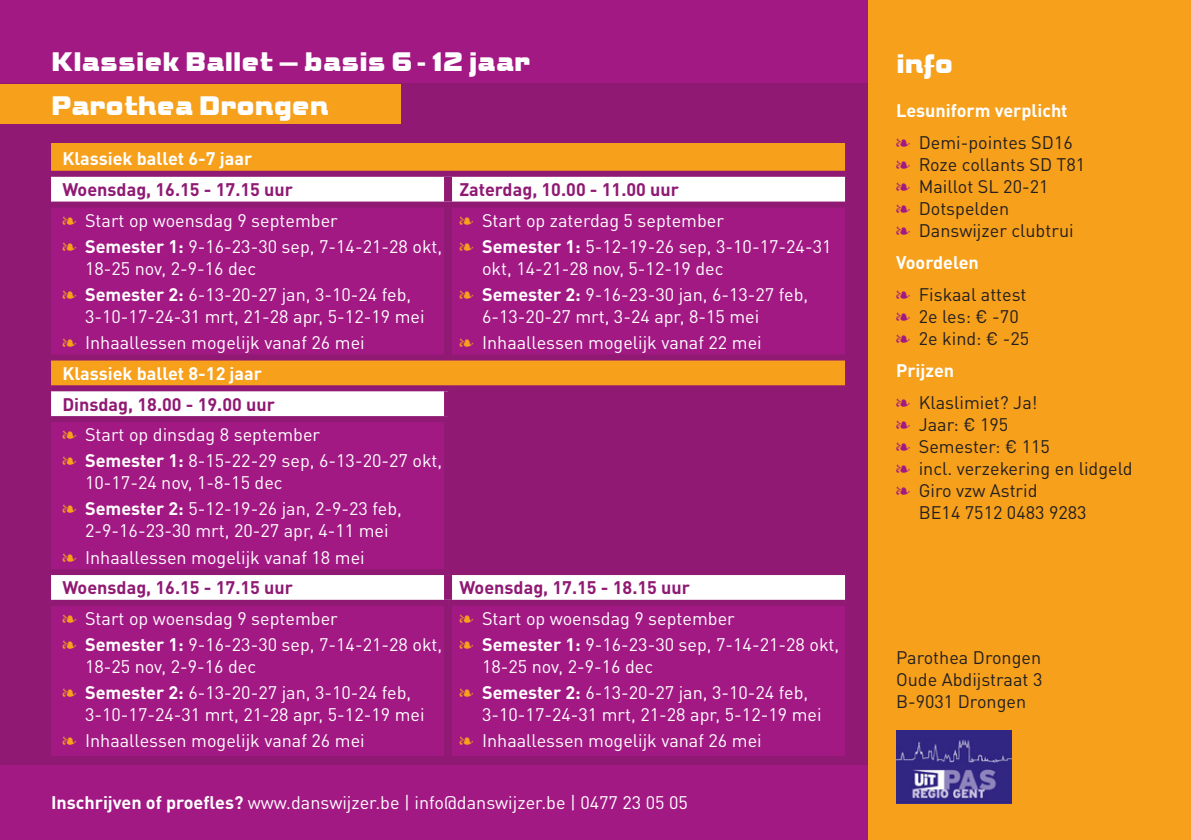
<style>
.page{position:relative;width:1191px;height:840px;background:#fff}
.page>*{position:absolute;margin:0;border:0;box-sizing:border-box;transform-origin:0 0}
.heading_2{font:28px "ITC Bolt";letter-spacing:-.025em;color:#fff}
.t1{font:18px/22px "DINOT";color:#fff}
.t2{font:18px/22px "DINOT";color:#231f20;text-align:justify}
.Heading_3_wit{font:700 18px "DINOT";color:#fff}
.Heading_4{font:700 18px "DINOT";color:#8f1973}
.Heading_3_wit-2{font:700 18px "DINOT";color:#8f1973}
.s1{color:#f6a01b}
.s2{font-weight:700}
.s3{color:#a31984}
</style>
<div class="page">
<div style="left:0;top:0;width:867px;height:839px;background:#a31984"></div>
<div style="left:0;top:84px;width:867px;height:680px;background:#8f1973"></div>
<div style="left:867px;top:0;width:324px;height:839px;background:#f6a01b"></div>
<img style="left:896px;top:730px;width:115px;height:73px">
<div style="left:51px;top:143px;width:794px;height:28px;background:#f6a01b"></div>
<div style="left:51px;top:177px;width:794px;height:24px;background:#fff"></div>
<svg style="left:51px;top:208px;width:794px;height:547px;background:#af3488"></svg>
<svg style="left:452px;top:391px;width:393px;height:177px"></svg>
<div style="left:444px;top:177px;width:8px;height:24px;background:#8f1973"></div>
<div style="left:444px;top:207px;width:8px;height:147px;background:#8f1973"></div>
<div style="left:444px;top:391px;width:8px;height:25px;background:#8f1973"></div>
<div style="left:444px;top:422px;width:8px;height:146px;background:#8f1973"></div>
<div style="left:444px;top:574px;width:8px;height:25px;background:#8f1973"></div>
<div style="left:444px;top:605px;width:8px;height:150px;background:#8f1973"></div>
<div style="left:51px;top:354px;width:397px;height:6px;background:#8f1973"></div>
<div style="left:448px;top:354px;width:397px;height:6px;background:#8f1973"></div>
<div style="left:51px;top:385px;width:397px;height:6px;background:#8f1973"></div>
<div style="left:448px;top:385px;width:397px;height:6px;background:#8f1973"></div>
<div style="left:51px;top:416px;width:397px;height:6px;background:#8f1973"></div>
<div style="left:448px;top:416px;width:397px;height:6px;background:#8f1973"></div>
<div style="left:51px;top:568px;width:397px;height:6px;background:#8f1973"></div>
<div style="left:448px;top:568px;width:397px;height:6px;background:#8f1973"></div>
<div style="left:51px;top:599px;width:397px;height:6px;background:#8f1973"></div>
<div style="left:448px;top:599px;width:397px;height:6px;background:#8f1973"></div>
<div style="left:0;top:84px;width:400px;height:39px;background:#f6a01b"></div>
<p class="heading_2" style="left:51px;top:47px;width:480px">Klassiek Ballet – basis 6 - 12 jaar</p>
<p class="heading_2" style="left:51px;top:91px;width:279px">Parothea Drongen</p>
<p class="Heading_3_wit" style="left:62px;top:147px;width:191px">Klassiek ballet 6-7 jaar</p>
<p class="Heading_3_wit-2" style="left:62px;top:178px;width:232px">Woensdag, 16.15 - 17.15 uur</p>
<p class="Heading_3_wit-2" style="left:459px;top:178px;width:221px">Zaterdag, 10.00 - 11.00 uur</p>
<p class="t1" style="left:62px;top:209px;width:277px"><span class="s1">❧</span> Start op woensdag 9 september</p>
<p class="t1" style="left:85px;top:235px;width:359px;text-indent:-23px"><span class="s1">❧</span> <span class="s2">Semester 1:</span> 9-16-23-30 sep, 7-14-21-28 okt,<br>18-25 nov, 2-9-16 dec</p>
<p class="t1" style="left:85px;top:283px;width:341px;text-indent:-23px"><span class="s1">❧</span> <span class="s2">Semester 2:</span> 6-13-20-27 jan, 3-10-24 feb,<br>3-10-17-24-31 mrt, 21-28 apr, 5-12-19 mei</p>
<p class="t1" style="left:62px;top:331px;width:304px"><span class="s1">❧</span> Inhaallessen mogelijk vanaf 26 mei</p>
<p class="t1" style="left:459px;top:209px;width:266px"><span class="s1">❧</span> Start op zaterdag 5 september</p>
<p class="t1" style="left:482px;top:235px;width:351px;text-indent:-23px"><span class="s1">❧</span> <span class="s2">Semester 1:</span> 5-12-19-26 sep, 3-10-17-24-31 okt, 14-21-28 nov, 5-12-19 dec</p>
<p class="t1" style="left:482px;top:283px;width:328px;text-indent:-23px"><span class="s1">❧</span> <span class="s2">Semester 2:</span> 9-16-23-30 jan, 6-13-27 feb,<br>6-13-20-27 mrt, 3-24 apr, 8-15 mei</p>
<p class="t1" style="left:459px;top:331px;width:304px"><span class="s1">❧</span> Inhaallessen mogelijk vanaf 22 mei</p>
<p class="Heading_3_wit" style="left:62px;top:361px;width:201px">Klassiek ballet 8-12 jaar</p>
<p class="Heading_4" style="left:62px;top:392px;width:214px">Dinsdag, 18.00 - 19.00 uur</p>
<p class="t1" style="left:62px;top:423px;width:259px"><span class="s1">❧</span> Start op dinsdag 8 september</p>
<p class="t1" style="left:85px;top:449px;width:359px;text-indent:-23px"><span class="s1">❧</span> <span class="s2">Semester 1:</span> 8-15-22-29 sep, 6-13-20-27 okt,<br>10-17-24 nov, 1-8-15 dec</p>
<p class="t1" style="left:62px;top:497px;width:341px;text-align:center"><span class="s1">❧</span> <span class="s2">Semester 2:</span> 5-12-19-26 jan, 2-9-23 feb,<br>2-9-16-23-30 mrt, 20-27 apr, 4-11 mei</p>
<p class="t1" style="left:62px;top:545px;width:304px"><span class="s1">❧</span> Inhaallessen mogelijk vanaf 18 mei</p>
<p class="Heading_4" style="left:62px;top:575px;width:232px">Woensdag, 16.15 - 17.15 uur</p>
<p class="Heading_4" style="left:459px;top:575px;width:232px">Woensdag, 17.15 - 18.15 uur</p>
<p class="t1" style="left:62px;top:607px;width:277px"><span class="s1">❧</span> Start op woensdag 9 september</p>
<p class="t1" style="left:85px;top:633px;width:359px;text-indent:-23px"><span class="s1">❧</span> <span class="s2">Semester 1:</span> 9-16-23-30 sep, 7-14-21-28 okt,<br>18-25 nov, 2-9-16 dec</p>
<p class="t1" style="left:85px;top:681px;width:341px;text-indent:-23px"><span class="s1">❧</span> <span class="s2">Semester 2:</span> 6-13-20-27 jan, 3-10-24 feb,<br>3-10-17-24-31 mrt, 21-28 apr, 5-12-19 mei</p>
<p class="t1" style="left:62px;top:729px;width:304px"><span class="s1">❧</span> Inhaallessen mogelijk vanaf 26 mei</p>
<p class="t1" style="left:459px;top:607px;width:277px"><span class="s1">❧</span> Start op woensdag 9 september</p>
<p class="t1" style="left:482px;top:633px;width:359px;text-indent:-23px"><span class="s1">❧</span> <span class="s2">Semester 1:</span> 9-16-23-30 sep, 7-14-21-28 okt,<br>18-25 nov, 2-9-16 dec</p>
<p class="t1" style="left:482px;top:681px;width:341px;text-indent:-23px"><span class="s1">❧</span> <span class="s2">Semester 2:</span> 6-13-20-27 jan, 3-10-24 feb,<br>3-10-17-24-31 mrt, 21-28 apr, 5-12-19 mei</p>
<p class="t1" style="left:459px;top:729px;width:304px"><span class="s1">❧</span> Inhaallessen mogelijk vanaf 26 mei</p>
<p class="t1" style="left:51px;top:791px;width:638px"><span class="s2">Inschrijven of proefles?</span> www.danswijzer.be | info@danswijzer.be | 0477 23 05 05</p>
<p class="heading_2" style="left:896px;top:50px;width:59px">info</p>
<p class="Heading_3_wit" style="left:896px;top:98px;width:173px">Lesuniform verplicht</p>
<p class="t2" style="left:896px;top:131px;width:178px"><span class="s3">❧</span> Demi-pointes SD16</p>
<p class="t2" style="left:896px;top:153px;width:191px"><span class="s3">❧</span> Roze collants SD T81</p>
<p class="t2" style="left:896px;top:175px;width:154px"><span class="s3">❧</span> Maillot SL 20-21</p>
<p class="t2" style="left:896px;top:197px;width:115px"><span class="s3">❧</span> Dotspelden</p>
<p class="t2" style="left:896px;top:219px;width:179px"><span class="s3">❧</span> Danswijzer clubtrui</p>
<p class="Heading_3_wit" style="left:896px;top:250px;width:84px">Voordelen</p>
<p class="t2" style="left:896px;top:283px;width:132px"><span class="s3">❧</span> Fiskaal attest</p>
<p class="t2" style="left:896px;top:305px;width:124px"><span class="s3">❧</span> 2e les: € -70</p>
<p class="t2" style="left:896px;top:327px;width:135px"><span class="s3">❧</span> 2e kind: € -25</p>
<p class="Heading_3_wit" style="left:896px;top:358px;width:60px">Prijzen</p>
<p class="t2" style="left:896px;top:391px;width:143px"><span class="s3">❧</span> Klaslimiet? Ja!</p>
<p class="t2" style="left:896px;top:413px;width:114px"><span class="s3">❧</span> Jaar: € 195</p>
<p class="t2" style="left:896px;top:435px;width:155px"><span class="s3">❧</span> Semester: € 115</p>
<p class="t2" style="left:896px;top:457px;width:238px"><span class="s3">❧</span> incl. verzekering en lidgeld</p>
<p class="t2" style="left:918px;top:479px;width:169px;text-indent:-23px"><span class="s3">❧</span> Giro vzw Astrid<br>BE14 7512 0483 9283</p>
<p class="t2" style="left:896px;top:645px;width:148px">Parothea Drongen Oude Abdijstraat 3<br>B-9031 Drongen</p>
</div>
